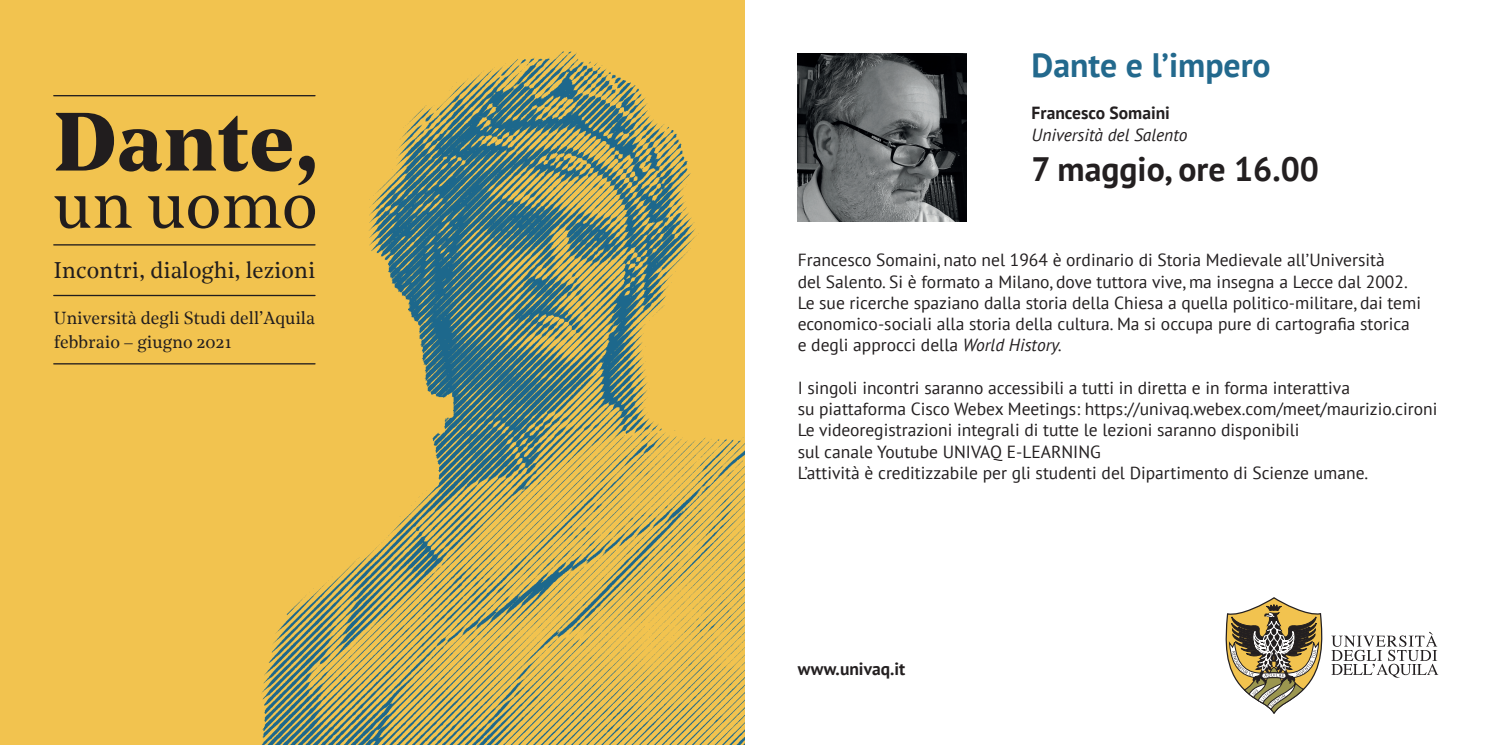
<style>
.page{position:relative;width:1489px;height:745px;background:#fff}
.page>*{position:absolute;margin:0;border:0;box-sizing:border-box;transform-origin:0 0}
.t1{font:700 82px "Noe Text";color:#211d1e}
.t2{font:64.38px "Noe Text";color:#211d1e}
.t3{font:700 33.75px "PT Sans";color:#231f20}
.t4{font:700 33.75px "PT Sans";color:#23698d}
.t5{font:22.5px "Noe Text";color:#211d1e}
.t6{font:17.5px/21.2px "PT Sans";color:#231f20}
.t7{font:700 17.5px "PT Sans";color:#231f20}
.t8{font:italic 17.5px "PT Sans";color:#231f20}
.t9{font:17.38px/23.2px "Noe Text";color:#211d1e}
.s1{font-style:italic}
</style>
<div class="page">
<svg style="left:1225px;top:597px;width:98px;height:116px"></svg>
<svg style="left:1331px;top:631px;width:107px;height:46px"></svg>
<img style="left:0;top:0;width:744px;height:744px">
<hr style="left:54px;top:95px;width:261px;height:1px;background:#211d1e">
<hr style="left:54px;top:244px;width:261px;height:1px;background:#211d1e">
<hr style="left:54px;top:294px;width:261px;height:2px;background:#211d1e">
<hr style="left:54px;top:363px;width:261px;height:1px;background:#211d1e">
<img style="left:797px;top:53px;width:169px;height:168px">
<p class="t1" style="left:54px;top:80px;width:266px">Dante,</p>
<p class="t2" style="left:54px;top:157px;width:265px">un uomo</p>
<p class="t5" style="left:54px;top:254px;width:263px">Incontri, dialoghi, lezioni</p>
<p class="t9" style="left:54px;top:305px;width:263px">Università degli Studi dell’Aquila febbraio – giugno 2021</p>
<p class="t4" style="left:1031px;top:42px;width:240px">Dante e l’impero</p>
<p class="t7" style="left:1031px;top:101px;width:140px">Francesco Somaini</p>
<p class="t8" style="left:1031px;top:123px;width:157px">Università del Salento</p>
<p class="t3" style="left:1031px;top:147px;width:289px">7 maggio, ore 16.00</p>
<p class="t6" style="left:797px;top:249px;width:588px">Francesco Somaini, nato nel 1964 è ordinario di Storia Medievale all’Università</p>
<p class="t6" style="left:797px;top:270px;width:625px">del Salento. Si è formato a Milano, dove tuttora vive, ma insegna a Lecce dal 2002.<br>Le sue ricerche spaziano dalla storia della Chiesa a quella politico-militare, dai temi economico-sociali alla storia della cultura. Ma si occupa pure di cartografia storica</p>
<p class="t6" style="left:797px;top:334px;width:265px">e degli approcci della <span class="s1">World History.</span></p>
<p class="t6" style="left:797px;top:376px;width:554px">I singoli incontri saranno accessibili a tutti in diretta e in forma interattiva</p>
<p class="t6" style="left:797px;top:398px;width:641px">su piattaforma Cisco Webex Meetings: https://univaq.webex.com/meet/maurizio.cironi</p>
<p class="t6" style="left:797px;top:419px;width:503px">Le videoregistrazioni integrali di tutte le lezioni saranno disponibili</p>
<p class="t6" style="left:797px;top:440px;width:305px">sul canale Youtube UNIVAQ E-LEARNING</p>
<p class="t6" style="left:797px;top:461px;width:572px">L’attività è creditizzabile per gli studenti del Dipartimento di Scienze umane.</p>
<p class="t7" style="left:797px;top:656px;width:109px">www.univaq.it</p>
</div>
